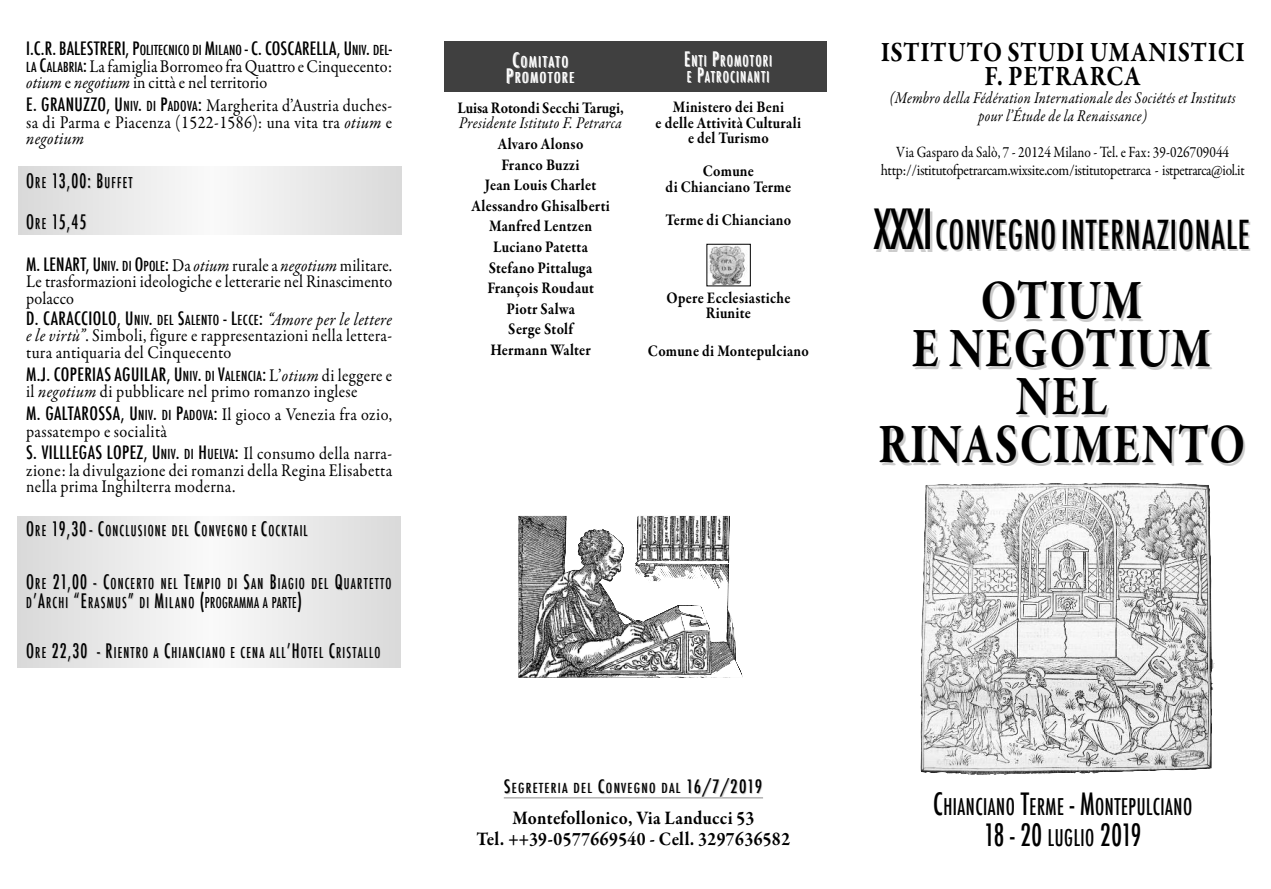
<style>
.page{position:relative;width:1271px;height:889px;background:#fff}
.page>*{position:absolute;margin:0;border:0;box-sizing:border-box;transform-origin:0 0}
.t1{font:700 57px/48px "Garamond Premr Pro";letter-spacing:.025em;color:#000;text-align:center;scale:.8 1}
.t2{font:500 condensed 39px "Futura";letter-spacing:.025em;color:#000;scale:.85 1}
.t3{font:500 condensed 30px "Futura";letter-spacing:-.02em;color:#000;scale:.85 1}
.t4{font:700 28.5px/24px "Garamond Premr Pro";letter-spacing:.025em;color:#000;text-align:center;scale:.85 1}
.t5{font:500 condensed 22.5px "Futura";letter-spacing:.03em;color:#000;scale:.85 1}
.t6{font:700 19.5px/21px "Garamond Premr Pro";letter-spacing:.025em;color:#000;text-align:center;scale:.9 1}
.t7{font:500 condensed 19.5px/41.5px "Futura";letter-spacing:.045em;color:#000;scale:.85 1}
.t8{font:18px/16.5px "Garamond Premr Pro";letter-spacing:.02em;color:#000;scale:.9 1}
.t9{font:500 condensed 18px "Futura";letter-spacing:.02em;color:#000}
.t10{font:18px/16.5px "Garamond Premr Pro";color:#000;scale:.9 1}
.t11{font:700 16.5px/20.5px "Garamond Premr Pro";letter-spacing:.02em;color:#000;text-align:center;scale:.87 1}
.t12{font:italic 16.5px/18px "Garamond Premr Pro";letter-spacing:.02em;color:#000;text-align:center;scale:.85 1}
.t13{font:italic 16.5px "Garamond Premr Pro";letter-spacing:.02em;color:#000;scale:.87 1}
.t14{font:700 16.5px "Garamond Premr Pro";color:#000;scale:.87 1}
.t15{font:15.75px/18px "Garamond Premr Pro";letter-spacing:-.025em;color:#000;text-align:center;scale:.85 1}
.t16{font:500 condensed 14.7px/19.5px "Futura";letter-spacing:.095em;color:#000;scale:.85 1}
.t17{font:500 condensed 14.7px/15.6px "Futura";letter-spacing:.1em;color:#fff;scale:.87 1}
.t18{font:500 condensed 14.7px/15.6px "Futura";letter-spacing:.1em;color:#fff;text-align:center;scale:.96 1}
.t19{font:500 condensed 13.5px "Futura";letter-spacing:.1em;color:#000}
.s1{font-size:13.5px}
.s2{font-family:"Futura";font-weight:500;font-stretch:condensed;font-size:13.5px}
.s3{font-family:"Futura";font-weight:500;font-stretch:condensed}
.s4{font-style:italic}
.s5{font-size:14.7px}
.s6{font-size:14.7px;color:#ccc}
.s7{font-family:"Garamond Premr Pro";font-weight:400;font-style:italic;font-stretch:normal}
.s8{font-family:"Garamond Premr Pro";font-weight:400;font-stretch:normal}
.s9{font-size:19.5px}
.s10{color:#ccc}
.s11{font-size:54px}
.s12{font-size:18px}
.s13{font-size:30px}
.s14{font-size:22.5px}
</style>
<div class="page">
<img style="left:920px;top:483px;width:295px;height:292px">
<img style="left:518px;top:515px;width:210px;height:126px">
<div style="left:444px;top:41px;width:383px;height:50px;background:#404040"></div>
<svg style="left:18px;top:516px;width:382px;height:151px"></svg>
<svg style="left:19px;top:167px;width:382px;height:68px"></svg>
<hr style="left:504px;top:796px;width:259px;height:2px;background:#b3b3b3">
<img style="left:709px;top:246px;width:38px;height:38px">
<div style="left:707px;top:244px;width:44px;height:42px;border:1px solid #000"></div>
<p class="t9" style="left:26px;top:37px;width:368px">I.C.R. BALESTRERI, P<span class="s1">OLITECNICO DI</span> M<span class="s1">ILANO</span> - C. COSCARELLA, U<span class="s1">NIV</span>. <span class="s1">DEL</span>-</p>
<p class="t10" style="left:26px;top:59px;width:408px"><span class="s2">LA</span> <span class="s3">C</span><span class="s2">ALABRIA</span><span class="s3">:</span> Lafamiglia Borromeo fraQuattro e Cinquecento: <span class="s4">otium</span> e <span class="s4">negotium</span> in città e nel territorio</p>
<p class="t8" style="left:26px;top:99px;width:408px;text-align:justify"><span class="s3">E. GRANUZZO, U</span><span class="s2">NIV</span><span class="s3">.</span> <span class="s2">DI</span> <span class="s3">P</span><span class="s2">ADOVA</span><span class="s3">:</span> Margherita d’Austria duches&shy;sa di Parma e Piacenza (1522-1586): una vita tra <span class="s4">otium</span> e <span class="s4">negotium</span></p>
<p class="t7" style="left:26px;top:159px;width:127px">O<span class="s5">RE</span> 13,00: B<span class="s6">U</span><span class="s5">FFET<br></span>O<span class="s5">RE</span> 15,45</p>
<p class="t8" style="left:26px;top:258px;width:408px;text-align:justify"><span class="s3">M. LENART, U</span><span class="s2">NIV</span><span class="s3">.</span> <span class="s2">DI</span> <span class="s3">O</span><span class="s2">POLE</span><span class="s3">:</span> Da <span class="s4">otium</span> rurale a <span class="s4">negotium</span> militare.<br>Le trasformazioni ideologiche e letterarie nel Rinascimento polacco</p>
<p class="t9" style="left:26px;top:307px;width:368px">D. CARACCIOLO, U<span class="s1">NIV</span>. <span class="s1">DEL</span> S<span class="s1">ALENTO</span> - L<span class="s1">ECCE</span>: <span class="s7">“Amore per le lettere</span></p>
<p class="t8" style="left:26px;top:329px;width:408px"><span class="s4">e le virtù”</span>. Simboli, figure e rappresentazioni nella lettera&shy;tura antiquaria del Cinquecento</p>
<p class="t9" style="left:26px;top:363px;width:368px">M.J. COPERIAS AGUILAR, U<span class="s1">NIV</span>. <span class="s1">DI</span> V<span class="s1">ALENCIA</span>: <span class="s8">L’</span><span class="s7">otium</span> <span class="s8">di leggere e</span></p>
<p class="t8" style="left:26px;top:381px;width:408px;line-height:23px">il <span class="s4">negotium</span> di pubblicare nel primo romanzo inglese<br><span class="s3">M. GALTAROSSA, U</span><span class="s2">NIV</span><span class="s3">.</span> <span class="s2">DI</span> <span class="s3">P</span><span class="s2">ADOVA</span><span class="s3">:</span> Il gioco a Venezia fra ozio,</p>
<p class="t8" style="left:26px;top:424px;width:158px">passatempo e socialità</p>
<p class="t9" style="left:26px;top:441px;width:368px">S. VILLLEGAS LOPEZ, U<span class="s1">NIV</span>. <span class="s1">DI</span> H<span class="s1">UELVA</span>: <span class="s8">Il consumo della narra-</span></p>
<p class="t8" style="left:26px;top:463px;width:408px">zione: la divulgazione dei romanzi della Regina Elisabetta nella prima Inghilterra moderna.</p>
<p class="t16" style="left:26px;top:520px;width:333px"><span class="s9">O</span>RE <span class="s9">19,30- C</span>ONCLUSIONE <span class="s10">D</span>EL <span class="s9">C</span>ONVEGNO E <span class="s9">C</span>OCKTAIL</p>
<p class="t16" style="left:26px;top:573px;width:431px"><span class="s9">O</span>RE <span class="s9">21,00 - C</span>ONCERTO <span class="s10">N</span>EL <span class="s9">T</span>E<span class="s10">M</span>PI<span class="s10">O D</span>I <span class="s9">S</span>A<span class="s10">N</span> <span class="s9">B</span>IA<span class="s10">G</span>I<span class="s10">O D</span>EL <span class="s9">Q</span>UARTETTO<br><span class="s10">D</span><span class="s9">’A</span>RC<span class="s10">H</span>I <span class="s9">“E</span>RASMUS<span class="s9">”</span> <span class="s10">D</span>I <span class="s9">M</span>ILA<span class="s10">NO</span> <span class="s9">(</span>PROGRAMMA A PARTE<span class="s9">)</span></p>
<p class="t16" style="left:26px;top:642px;width:418px"><span class="s9">O</span>RE <span class="s9">22,30 - R</span>IENTRO A <span class="s9">C</span>HIANCIANO E CE<span class="s10">N</span>A ALL<span class="s9">’H</span><span class="s10">O</span>TEL <span class="s9">C</span>RISTALLO</p>
<p class="t18" style="left:506px;top:54px;width:73px"><span class="s9">C</span>OMITATO<br><span class="s9">P</span>ROMOTORE</p>
<p class="t14" style="left:457px;top:101px;width:193px">Luisa Rotondi Secchi Tarugi,</p>
<p class="t13" style="left:459px;top:117px;width:189px">Presidente Istituto F. Petrarca</p>
<p class="t11" style="left:471px;top:135px;width:160px">Alvaro Alonso<br>Franco Buzzi<br>Jean Louis Charlet<br>Alessandro Ghisalberti<br>Manfred Lentzen<br>Luciano Patetta<br>Stefano Pittaluga<br>François Roudaut<br>Piotr Salwa<br>Serge Stolf<br>Hermann Walter</p>
<p class="t17" style="left:684px;top:53px;width:103px"><span class="s9">E</span>NTI <span class="s9">P</span>ROMOTORI<br>E <span class="s9">P</span>ATROCINANTI</p>
<p class="t11" style="left:656px;top:101px;width:169px;line-height:15.6px">Ministero dei Beni<br>e delle Attività Culturali e del Turismo</p>
<p class="t11" style="left:666px;top:165px;width:146px;line-height:15.6px">Comune<br>di Chianciano Terme</p>
<p class="t11" style="left:666px;top:211px;width:146px">Terme di Chianciano</p>
<p class="t11" style="left:666px;top:291px;width:144px;line-height:15.6px">Opere Ecclesiastiche<br>Riunite</p>
<p class="t11" style="left:648px;top:342px;width:187px">Comune di Montepulciano</p>
<h3 class="t4" style="left:881px;top:42px;width:430px">ISTITUTO STUDI UMANISTICI<br>F. PETRARCA</h3>
<p class="t12" style="left:890px;top:90px;width:409px">(Membro della Fédération Internationale des Sociétés et Instituts pour l’Étude de la Renaissance)</p>
<p class="t15" style="left:881px;top:144px;width:430px">Via Gasparo da Salò, 7 - 20124 Milano - Tel. e Fax: 39-026709044 http://istitutofpetrarcam.wixsite.com/istitutopetrarca - istpetrarca@iol.it</p>
<h2 class="t2" style="left:874px;top:210px;width:444px"><span class="s11">XXXI</span>CONVEGNO INTERNAZIONALE</h2>
<h1 class="t1" style="left:878px;top:281px;width:460px">OTIUM<br>E NEGOTIUM<br>NEL<br>RINASCIMENTO</h1>
<p class="t19" style="left:504px;top:779px;width:260px"><span class="s12">S</span>EGRETERIA DEL <span class="s12">C</span>ONVEGNO DAL <span class="s12">16/7/2019</span></p>
<p class="t6" style="left:477px;top:809px;width:350px">Montefollonico, Via Landucci 53<br>Tel. ++39-0577669540 - Cell. 3297636582</p>
<p class="t5" style="left:933px;top:792px;width:306px"><span class="s13">C</span>HIANCIANO <span class="s13">T</span>ERME <span class="s13">- M</span>ONTEPULCIANO</p>
<h3 class="t3" style="left:984px;top:816px;width:187px">18 - 20 <span class="s14">LUGLIO</span> 2019</h3>
</div>
